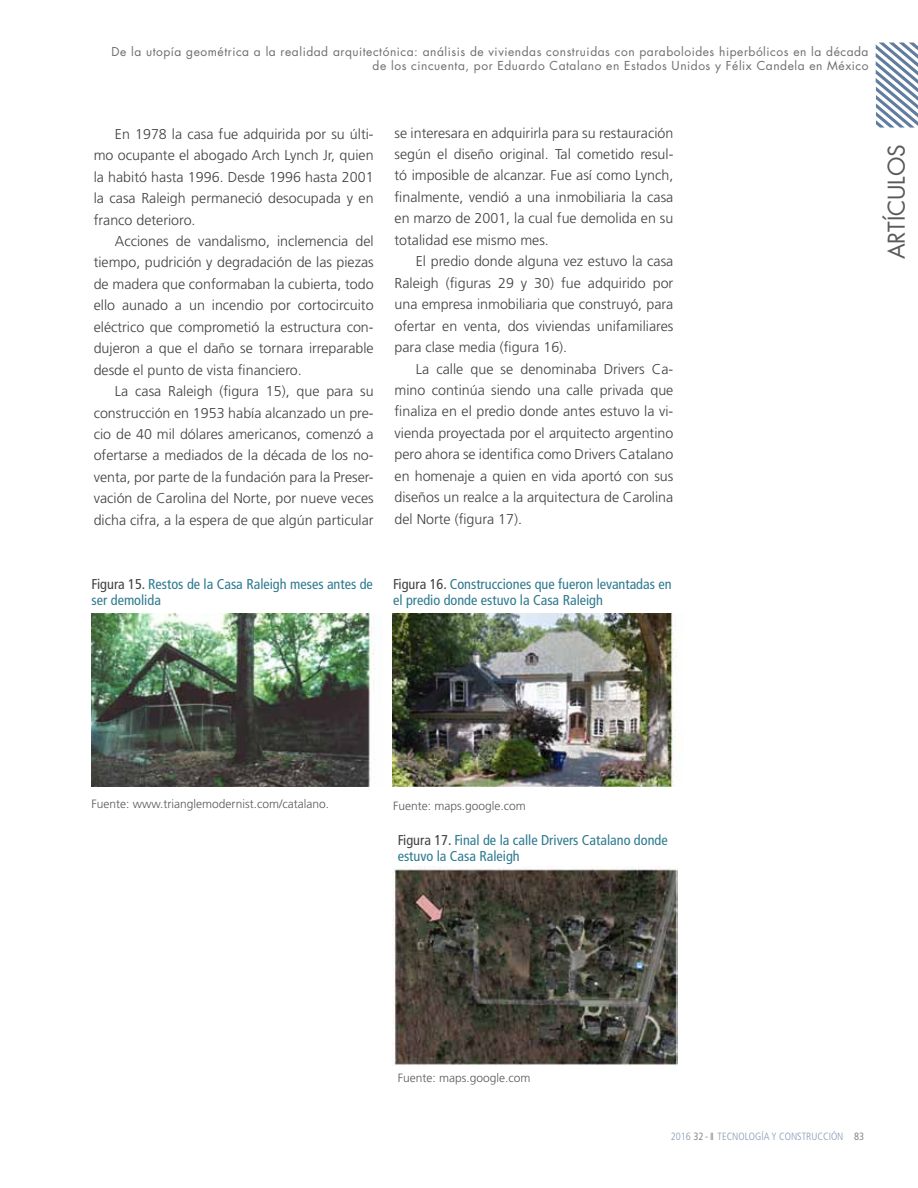
<style>
.page{position:relative;width:918px;height:1188px;background:#fff}
.page>*{position:absolute;margin:0;border:0;box-sizing:border-box;transform-origin:0 0}
.t1{font:22.5px "Futura";color:#58595b}
.t2{font:300 14.25px/21.5px "Frutiger";color:#414042;text-align:justify}
.t3{font:condensed 14.25px/15.8px "Frutiger";color:#2d798f}
.t4{font:12px/14.4px "Futura";letter-spacing:.045em;color:#6d6e71;text-align:right}
.t5{font:300 12px "Frutiger";color:#58595b}
.t6{font:300 condensed 10.5px "Frutiger";color:#889ab5}
.s1{color:#414042}
.s2{color:#6d6e71}
</style>
<div class="page">
<svg style="left:876px;top:43px;width:42px;height:85px"></svg>
<img style="left:392px;top:613px;width:284px;height:173px">
<img style="left:393px;top:867px;width:285px;height:198px">
<img style="left:92px;top:613px;width:283px;height:173px">
<p class="t4" style="left:111px;top:45px;width:759px">De la utopía geométrica a la realidad arquitectónica: análisis de viviendas construidas con paraboloides hiperbólicos en la década de los cincuenta, por Eduardo Catalano en Estados Unidos y Félix Candela en México</p>
<p class="t2" style="left:94px;top:123px;width:281px;text-indent:21px">En 1978 la casa fue adquirida por su últi&shy;mo ocupante el abogado Arch Lynch Jr, quien la habitó hasta 1996. Desde 1996 hasta 2001 la casa Raleigh permaneció desocupada y en franco deterioro.</p>
<p class="t2" style="left:94px;top:230px;width:281px;text-indent:21px">Acciones de vandalismo, inclemencia del tiempo, pudrición y degradación de las piezas de madera que conformaban la cubierta, todo ello aunado a un incendio por cortocircuito eléctrico que comprometió la estructura con&shy;dujeron a que el daño se tornara irreparable desde el punto de vista financiero.</p>
<p class="t2" style="left:94px;top:380px;width:281px;text-indent:21px">La casa Raleigh (figura 15), que para su construcción en 1953 había alcanzado un pre&shy;cio de 40 mil dólares americanos, comenzó a ofertarse a mediados de la década de los no&shy;venta, por parte de la fundación para la Preser&shy;vación de Carolina del Norte, por nueve veces dicha cifra, a la espera de que algún particular</p>
<p class="t3" style="left:92px;top:576px;width:283px"><span class="s1">Figura 15.</span> Restos de la Casa Raleigh meses antes de ser demolida</p>
<p class="t2" style="left:395px;top:122px;width:280px">se interesara en adquirirla para su restauración según el diseño original. Tal cometido resul&shy;tó imposible de alcanzar. Fue así como Lynch, finalmente, vendió a una inmobiliaria la casa en marzo de 2001, la cual fue demolida en su totalidad ese mismo mes.</p>
<p class="t2" style="left:395px;top:251px;width:280px;text-indent:21px">El predio donde alguna vez estuvo la casa Raleigh (figuras 29 y 30) fue adquirido por una empresa inmobiliaria que construyó, para ofertar en venta, dos viviendas unifamiliares para clase media (figura 16).</p>
<p class="t2" style="left:395px;top:358px;width:280px;text-indent:21px">La calle que se denominaba Drivers Ca&shy;mino continúa siendo una calle privada que finaliza en el predio donde antes estuvo la vi&shy;vienda proyectada por el arquitecto argentino pero ahora se identifica como Drivers Catalano en homenaje a quien en vida aportó con sus diseños un realce a la arquitectura de Carolina del Norte (figura 17).</p>
<p class="t3" style="left:393px;top:576px;width:280px"><span class="s1">Figura 16.</span> Construcciones que fueron levantadas en el predio donde estuvo la Casa Raleigh</p>
<h1 class="t1" style="left:882px;top:259px;width:117px;rotate:-90deg">artículos</h1>
<p class="t5" style="left:92px;top:797px;width:239px">Fuente: www.trianglemodernist.com/catalano.</p>
<p class="t5" style="left:393px;top:799px;width:134px">Fuente: maps.google.com</p>
<p class="t3" style="left:398px;top:832px;width:272px"><span class="s1">Figura 17.</span> Final de la calle Drivers Catalano donde estuvo la Casa Raleigh</p>
<p class="t5" style="left:398px;top:1071px;width:134px">Fuente: maps.google.com</p>
<p class="t6" style="left:671px;top:1130px;width:195px">2016 <span class="s2">32 - II</span> TECNOLOGÍA Y CONSTRUCCIÓN <span class="s2">83</span></p>
</div>
